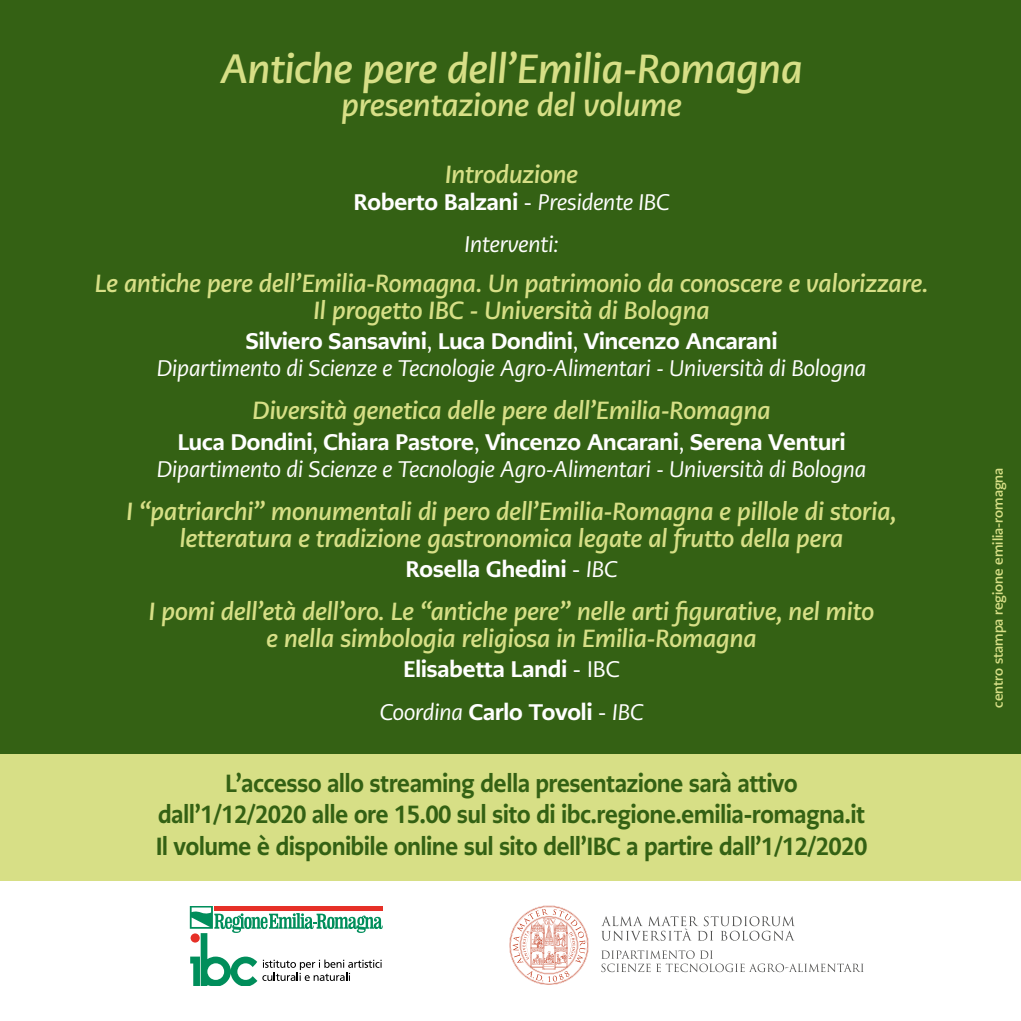
<style>
.page{position:relative;width:1021px;height:1021px;background:#fff}
.page>*{position:absolute;margin:0;border:0;box-sizing:border-box;transform-origin:0 0}
.t1{font:italic 700 40.5px "PMN Caecilia Sans Head";color:#d7df86}
.t2{font:italic 700 31.5px "PMN Caecilia Sans Head";color:#d7df86}
.t3{font:italic 700 24.75px/27px "PMN Caecilia Sans Head";color:#d7df86;text-align:center}
.t4{font:800 24.75px/31.5px "PMN Caecilia Sans Head";color:#346114;text-align:center;scale:.9 1}
.t5{font:italic 22.5px/27px "PMN Caecilia Sans Head";color:#fff;text-align:center}
.t6{font:800 22.5px/43px "PMN Caecilia Sans Head";color:#fff;text-align:center}
.t7{font:700 13.5px "PMN Caecilia Sans Head";color:#d7df86}
.s1{font-weight:800;font-style:normal}
.s2{font-style:normal}
.s3{font-weight:400}
.s4{font-weight:400;font-style:italic}
</style>
<div class="page">
<div style="left:0;top:0;width:1020px;height:880px;background:#346114"></div>
<svg style="left:509px;top:905px;width:79px;height:80px"></svg>
<svg style="left:601px;top:950px;width:262px;height:22px"></svg>
<svg style="left:601px;top:916px;width:193px;height:24px"></svg>
<svg style="left:190px;top:906px;width:192px;height:79px"></svg>
<div style="left:0;top:754px;width:1020px;height:126px;background:#d7df86"></div>
<h1 class="t1" style="left:221px;top:43px;width:583px">Antiche pere dell’Emilia-Romagna</h1>
<p class="t2" style="left:341px;top:85px;width:342px">presentazione del volume</p>
<p class="t3" style="left:445px;top:160px;width:134px">Introduzione</p>
<p class="t5" style="left:354px;top:180px;width:317px;line-height:42.8px"><span class="s1">Roberto Balzani</span> <span class="s2">-</span> Presidente IBC<br>Interventi:</p>
<p class="t3" style="left:95px;top:270px;width:835px">Le antiche pere dell’Emilia-Romagna. Un patrimonio da conoscere e valorizzare.<br>Il progetto IBC - Università di Bologna</p>
<p class="t5" style="left:157px;top:328px;width:711px"><span class="s1">Silviero Sansavini</span><span class="s2">,</span> <span class="s1">Luca Dondini</span><span class="s2">,</span> <span class="s1">Vincenzo Ancarani<br></span>Dipartimento di Scienze e Tecnologie Agro‑Alimentari - Università di Bologna</p>
<p class="t3" style="left:252px;top:397px;width:519px">Diversità genetica delle pere dell’Emilia-Romagna</p>
<p class="t5" style="left:157px;top:428px;width:711px"><span class="s1">Luca Dondini</span><span class="s2">,</span> <span class="s1">Chiara Pastore</span><span class="s2">,</span> <span class="s1">Vincenzo Ancarani</span><span class="s2">,</span> <span class="s1">Serena Venturi<br></span>Dipartimento di Scienze e Tecnologie Agro‑Alimentari - Università di Bologna</p>
<p class="t3" style="left:126px;top:497px;width:771px">I “patriarchi” monumentali di pero dell’Emilia-Romagna e pillole di storia, letteratura e tradizione gastronomica legate al frutto della pera</p>
<p class="t6" style="left:406px;top:547px;width:213px">Rosella Ghedini <span class="s3">-</span> <span class="s4">IBC</span></p>
<p class="t3" style="left:149px;top:597px;width:726px">I pomi dell’età dell’oro. Le “antiche pere” nelle arti figurative, nel mito e nella simbologia religiosa in Emilia‑Romagna</p>
<p class="t6" style="left:380px;top:647px;width:265px">Elisabetta Landi <span class="s3">- IBC<br></span><span class="s4">Coordina</span> Carlo Tovoli <span class="s3">-</span> <span class="s4">IBC</span></p>
<p class="t4" style="left:156px;top:767px;width:791px">L’accesso allo streaming della presentazione sarà attivo dall’1/12/2020 alle ore 15.00 sul sito di ibc.regione.emilia-romagna.it<br>Il volume è disponibile online sul sito dell’IBC a partire dall’1/12/2020</p>
<p class="t7" style="left:989px;top:707px;width:241px;rotate:-90deg">centro stampa regione emilia-romagna</p>
</div>
